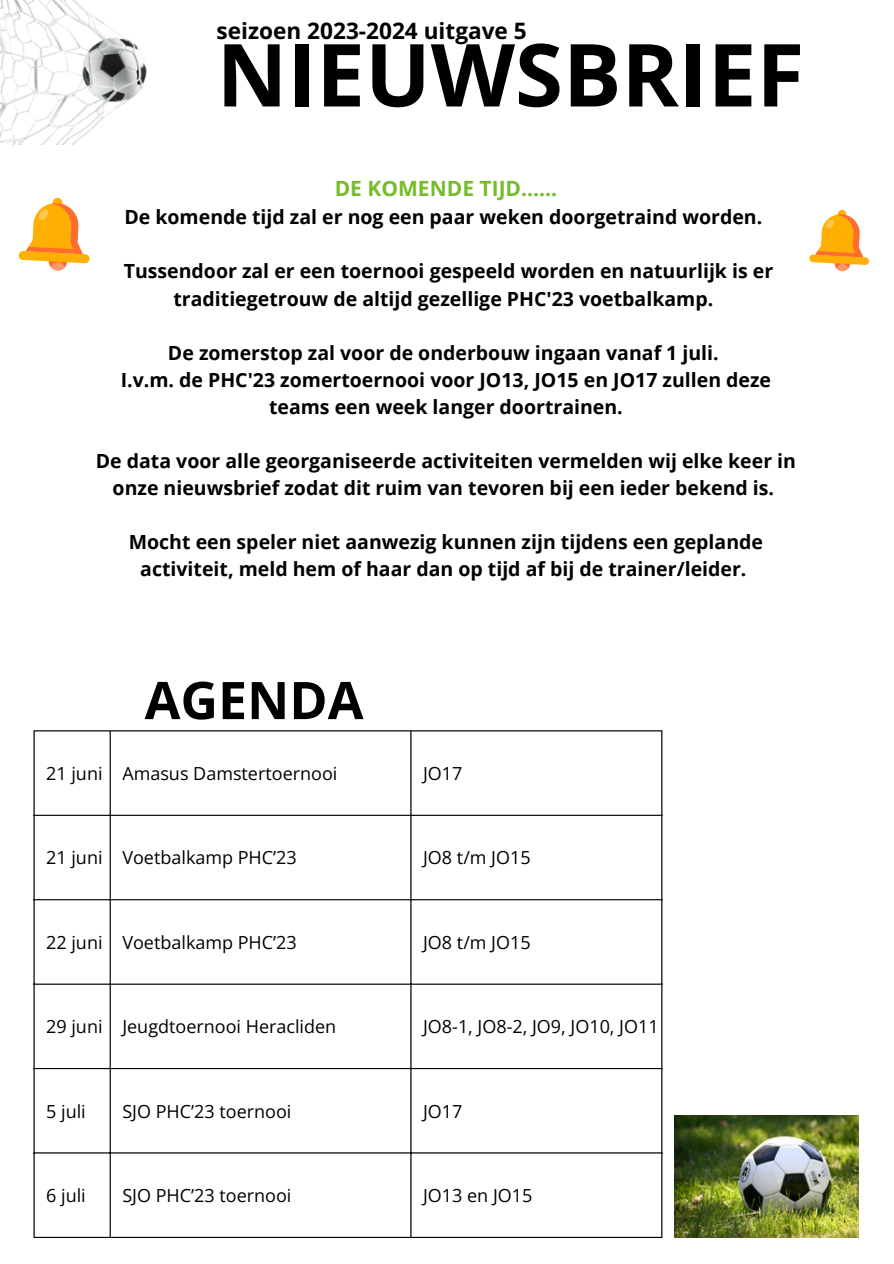
<style>
.page{position:relative;width:894px;height:1264px;background:#fff}
.page>*{position:absolute;margin:0;border:0;box-sizing:border-box;transform-origin:0 0}
.t1{font:700 87px "Open Sans";color:#000}
.t2{font:700 51.9px "Open Sans";color:#000}
.t3{font:700 22.65px "Open Sans";color:#000}
.t4{font:700 21px "Open Sans";color:#76bd29}
.t5{font:700 19.5px/27px "Open Sans";color:#000;text-align:center}
.t6{font:18px "Open Sans";color:#000}
</style>
<div class="page">
<img style="left:0;top:0;width:146px;height:144px">
<img style="left:674px;top:1115px;width:184px;height:122px">
<hr style="left:33px;top:731px;width:2px;height:505px;background:#000">
<hr style="left:110px;top:731px;width:1px;height:505px;background:#000">
<hr style="left:410px;top:731px;width:1px;height:505px;background:#000">
<hr style="left:661px;top:731px;width:1px;height:505px;background:#000">
<hr style="left:33px;top:730px;width:629px;height:1px;background:#000">
<hr style="left:33px;top:814px;width:629px;height:1px;background:#000">
<hr style="left:33px;top:899px;width:629px;height:1px;background:#000">
<hr style="left:33px;top:983px;width:629px;height:1px;background:#000">
<hr style="left:33px;top:1067px;width:629px;height:2px;background:#000">
<hr style="left:33px;top:1152px;width:629px;height:1px;background:#000">
<hr style="left:33px;top:1236px;width:629px;height:1px;background:#000">
<svg style="left:19px;top:197px;width:71px;height:74px"></svg>
<svg style="left:809px;top:210px;width:59px;height:61px"></svg>
<p class="t3" style="left:216px;top:15px;width:311px">seizoen 2023-2024 uitgave 5</p>
<p class="t1" style="left:216px;top:14px;width:589px">NIEUWSBRIEF</p>
<p class="t4" style="left:334px;top:174px;width:224px">DE KOMENDE TIJD......</p>
<p class="t5" style="left:124px;top:203px;width:639px">De komende tijd zal er nog een paar weken doorgetraind worden.</p>
<p class="t5" style="left:124px;top:257px;width:650px">Tussendoor zal er een toernooi gespeeld worden en natuurlijk is er traditiegetrouw de altijd gezellige PHC'23 voetbalkamp.</p>
<p class="t5" style="left:168px;top:338px;width:552px">De zomerstop zal voor de onderbouw ingaan vanaf 1 juli.</p>
<p class="t5" style="left:121px;top:365px;width:651px">I.v.m. de PHC'23 zomertoernooi voor JO13, JO15 en JO17 zullen deze teams een week langer doortrainen.</p>
<p class="t5" style="left:96px;top:446px;width:701px">De data voor alle georganiseerde activiteiten vermelden wij elke keer in onze nieuwsbrief zodat dit ruim van tevoren bij een ieder bekend is.</p>
<p class="t5" style="left:129px;top:527px;width:635px">Mocht een speler niet aanwezig kunnen zijn tijdens een geplande activiteit, meld hem of haar dan op tijd af bij de trainer/leider.</p>
<p class="t2" style="left:145px;top:663px;width:220px">AGENDA</p>
<p class="t6" style="left:46px;top:760px;width:58px">21 juni</p>
<p class="t6" style="left:122px;top:760px;width:216px">Amasus Damstertoernooi</p>
<p class="t6" style="left:423px;top:760px;width:41px">JO17</p>
<p class="t6" style="left:46px;top:845px;width:58px">21 juni</p>
<p class="t6" style="left:122px;top:845px;width:176px">Voetbalkamp PHC’23</p>
<p class="t6" style="left:423px;top:845px;width:109px">JO8 t/m JO15</p>
<p class="t6" style="left:46px;top:929px;width:58px">22 juni</p>
<p class="t6" style="left:122px;top:929px;width:176px">Voetbalkamp PHC’23</p>
<p class="t6" style="left:423px;top:929px;width:109px">JO8 t/m JO15</p>
<p class="t6" style="left:46px;top:1013px;width:58px">29 juni</p>
<p class="t6" style="left:122px;top:1013px;width:215px">Jeugdtoernooi Heracliden</p>
<p class="t6" style="left:423px;top:1013px;width:237px">JO8-1, JO8-2, JO9, JO10, JO11</p>
<p class="t6" style="left:46px;top:1098px;width:41px">5 juli</p>
<p class="t6" style="left:122px;top:1098px;width:170px">SJO PHC’23 toernooi</p>
<p class="t6" style="left:423px;top:1098px;width:41px">JO17</p>
<p class="t6" style="left:46px;top:1182px;width:41px">6 juli</p>
<p class="t6" style="left:122px;top:1182px;width:170px">SJO PHC’23 toernooi</p>
<p class="t6" style="left:423px;top:1182px;width:111px">JO13 en JO15</p>
</div>
